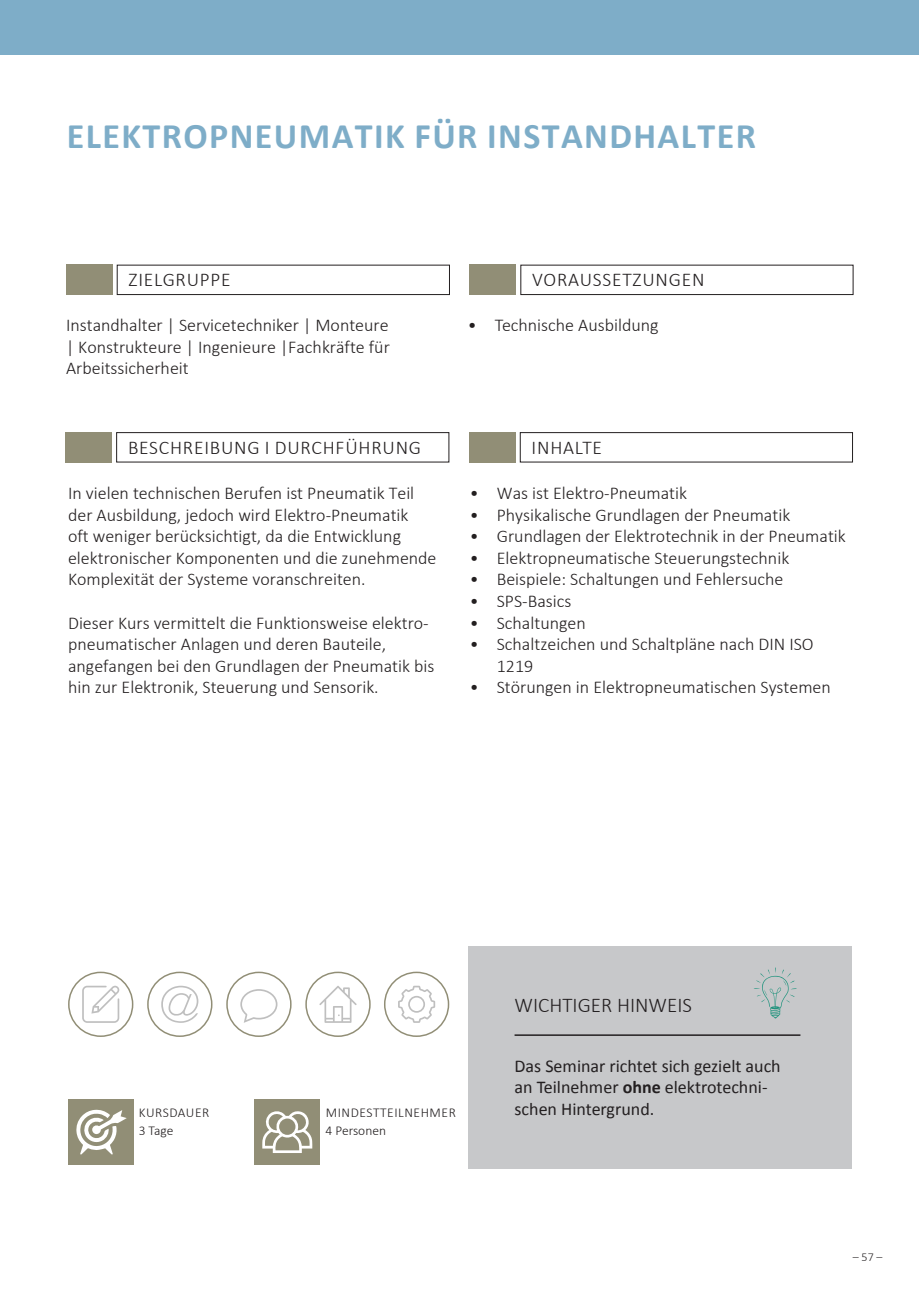
<style>
.page{position:relative;width:919px;height:1289px;background:#fff}
.page>*{position:absolute;margin:0;border:0;box-sizing:border-box;transform-origin:0 0}
.Bezeichnung_Schulung{font:700 36px "Calibri";letter-spacing:.04em;color:#7eadc8}
.t1{font:300 21px "Calibri";color:#231f20}
.t2{font:300 19.5px "Calibri";letter-spacing:.04em;color:#231f20}
.Fließtext{font:300 18px/21.6px "Calibri";color:#231f20}
.Inhalt_1{font:300 18px/21.6px "Calibri";color:#231f20;text-align:justify}
.Fließtext-2{font:18px/21.6px "Calibri";color:#231f20}
.t3{font:300 13.5px "Calibri";letter-spacing:.04em;color:#231f20}
.t4{font:300 13.5px "Calibri";color:#231f20}
.t5{font:300 12px "Calibri";color:#231f20}
.s1{font-weight:700}
</style>
<div class="page">
<div style="left:0;top:0;width:918px;height:54px;background:#7eadc8"></div>
<div style="left:66px;top:265px;width:47px;height:30px;background:#918e76"></div>
<div style="left:117px;top:265px;width:333px;height:30px;border:1px solid #231f20"></div>
<div style="left:469px;top:265px;width:47px;height:30px;background:#918e76"></div>
<div style="left:520px;top:265px;width:333px;height:30px;border:1px solid #231f20"></div>
<div style="left:65px;top:432px;width:47px;height:30px;background:#918e76"></div>
<div style="left:116px;top:432px;width:333px;height:30px;border:1px solid #231f20"></div>
<div style="left:469px;top:432px;width:46px;height:30px;background:#918e76"></div>
<div style="left:520px;top:432px;width:332px;height:30px;border:1px solid #231f20"></div>
<div style="left:468px;top:945px;width:383px;height:223px;background:#c7c8ca"></div>
<hr style="left:514px;top:1034px;width:286px;height:1px;background:#231f20">
<svg style="left:754px;top:967px;width:42px;height:51px"></svg>
<svg style="left:398px;top:985px;width:37px;height:37px"></svg>
<svg style="left:161px;top:985px;width:37px;height:37px"></svg>
<svg style="left:240px;top:989px;width:37px;height:33px"></svg>
<svg style="left:319px;top:986px;width:37px;height:36px"></svg>
<div style="left:68px;top:971px;width:65px;height:65px;border:2px solid #918e76;border-radius:50%"></div>
<svg style="left:82px;top:985px;width:37px;height:37px"></svg>
<div style="left:147px;top:971px;width:65px;height:65px;border:2px solid #918e76;border-radius:50%"></div>
<div style="left:226px;top:971px;width:65px;height:65px;border:2px solid #918e76;border-radius:50%"></div>
<div style="left:305px;top:971px;width:65px;height:65px;border:2px solid #918e76;border-radius:50%"></div>
<div style="left:384px;top:971px;width:65px;height:65px;border:2px solid #918e76;border-radius:50%"></div>
<div style="left:68px;top:1099px;width:65px;height:65px;background:#918e76"></div>
<svg style="left:76px;top:1109px;width:51px;height:45px"></svg>
<div style="left:255px;top:1099px;width:65px;height:65px;background:#918e76"></div>
<svg style="left:262px;top:1111px;width:50px;height:41px"></svg>
<p class="Bezeichnung_Schulung" style="left:67px;top:110px;width:690px">ELEKTROPNEUMATIK FÜR INSTANDHALTER</p>
<p class="t2" style="left:129px;top:268px;width:104px">ZIELGRUPPE</p>
<p class="t2" style="left:532px;top:268px;width:174px">VORAUSSETZUNGEN</p>
<p class="Inhalt_1" style="left:66px;top:314px;width:325px">Instandhalter | Servicetechniker | Monteure | Konstrukteure | Ingenieure |Fachkräfte für Arbeitssicherheit</p>
<p class="Fließtext" style="left:468px;top:314px;width:192px">• Technische Ausbildung</p>
<p class="t2" style="left:128px;top:435px;width:294px">BESCHREIBUNG I DURCHFÜHRUNG</p>
<p class="t2" style="left:531px;top:435px;width:72px">INHALTE</p>
<p class="Fließtext" style="left:68px;top:482px;width:370px">In vielen technischen Berufen ist Pneumatik Teil der Ausbildung, jedoch wird Elektro-Pneumatik<br>oft weniger berücksichtigt, da die Entwicklung elektronischer Komponenten und die zunehmende Komplexität der Systeme voranschreiten.</p>
<p class="Fließtext" style="left:68px;top:611px;width:368px">Dieser Kurs vermittelt die Funktionsweise elektro&shy;pneumatischer Anlagen und deren Bauteile, angefangen bei den Grundlagen der Pneumatik bis hin zur Elektronik, Steuerung und Sensorik.</p>
<p class="Fließtext" style="left:469px;top:482px;width:219px">• Was ist Elektro-Pneumatik</p>
<p class="Fließtext" style="left:469px;top:503px;width:322px">• Physikalische Grundlagen der Pneumatik</p>
<p class="Fließtext" style="left:469px;top:525px;width:377px">• Grundlagen der Elektrotechnik in der Pneumatik</p>
<p class="Fließtext" style="left:469px;top:547px;width:321px">• Elektropneumatische Steuerungstechnik</p>
<p class="Fließtext" style="left:469px;top:568px;width:315px">• Beispiele: Schaltungen und Fehlersuche</p>
<p class="Fließtext" style="left:469px;top:590px;width:103px">• SPS-Basics</p>
<p class="Fließtext" style="left:469px;top:611px;width:117px">• Schaltungen</p>
<p class="Fließtext" style="left:496px;top:633px;width:318px;text-indent:-27px">• Schaltzeichen und Schaltpläne nach DIN ISO<br>1219</p>
<p class="Fließtext" style="left:469px;top:676px;width:362px">• Störungen in Elektropneumatischen Systemen</p>
<p class="t3" style="left:139px;top:1103px;width:72px">KURSDAUER</p>
<p class="t3" style="left:139px;top:1121px;width:36px">3 Tage</p>
<p class="t3" style="left:326px;top:1103px;width:132px">MINDESTTEILNEHMER</p>
<p class="t4" style="left:325px;top:1121px;width:62px">4 Personen</p>
<p class="t1" style="left:514px;top:991px;width:179px">WICHTIGER HINWEIS</p>
<p class="Fließtext-2" style="left:514px;top:1054px;width:268px">Das Seminar richtet sich gezielt auch an Teilnehmer <span class="s1">ohne</span> elektrotechni&shy;schen Hintergrund.</p>
<p class="t5" style="left:852px;top:1249px;width:31px">– 57 –</p>
</div>
